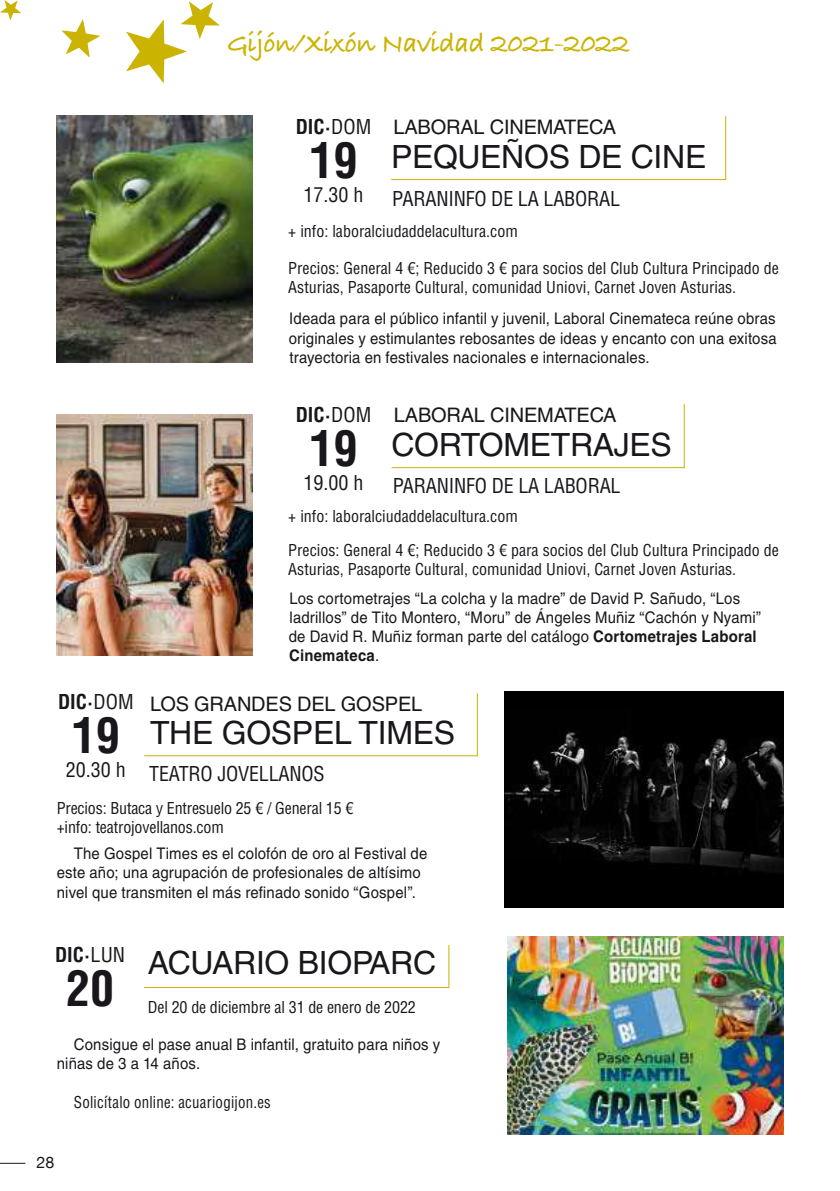
<style>
.page{position:relative;width:840px;height:1191px;background:#fff}
.page>*{position:absolute;margin:0;border:0;box-sizing:border-box;transform-origin:0 0}
.t1{font:700 condensed 48px "Helvetica LT Std";color:#1a171c}
.t2{font:32px "Helvetica LT Std";letter-spacing:-.01em;color:#1a171c}
.t3{font:700 28px "Bradley Hand ITCTT";letter-spacing:-.015em;color:#cab301}
.t4{font:condensed 20px "Helvetica LT Std";letter-spacing:-.01em;color:#1a171c}
.t5{font:20px "Helvetica LT Std";letter-spacing:-.01em;color:#1a171c}
.t6{font:700 condensed 20px "Helvetica LT Std";color:#1a171c}
.t7{font:16px/19.2px "Helvetica LT Std";letter-spacing:.015em;color:#1a171c;scale:.93 1}
.t8{font:condensed 16px/19.2px "Helvetica LT Std";color:#1a171c}
.t9{font:condensed 16px "Helvetica LT Std";color:#1a171c;scale:.93 1}
.t10{font:16px "Helvetica Neue";color:#1a171c}
.s1{font-weight:400}
.s2{font-weight:700}
</style>
<div class="page">
<svg style="left:61px;top:19px;width:39px;height:39px"></svg>
<svg style="left:126px;top:1px;width:94px;height:83px"></svg>
<svg style="left:0;top:0;width:21px;height:20px"></svg>
<svg style="left:0;top:1162px;width:25px;height:1px"></svg>
<img style="left:56px;top:116px;width:196px;height:247px">
<img style="left:56px;top:414px;width:196px;height:242px">
<svg style="left:391px;top:116px;width:335px;height:64px"></svg>
<svg style="left:391px;top:404px;width:293px;height:64px"></svg>
<img style="left:504px;top:692px;width:278px;height:215px">
<svg style="left:144px;top:693px;width:334px;height:63px"></svg>
<svg style="left:144px;top:945px;width:305px;height:43px"></svg>
<img style="left:507px;top:936px;width:275px;height:198px">
<h3 class="t3" style="left:227px;top:22px;width:404px">Gijón/Xixón Navidad 2021-2022</h3>
<p class="t6" style="left:295px;top:114px;width:77px">DIC·<span class="s1">DOM</span></p>
<h1 class="t1" style="left:309px;top:131px;width:49px">19</h1>
<p class="t4" style="left:303px;top:182px;width:61px">17.30 h</p>
<p class="t5" style="left:393px;top:116px;width:224px">LABORAL CINEMATECA</p>
<h2 class="t2" style="left:391px;top:138px;width:316px">PEQUEÑOS DE CINE</h2>
<p class="t4" style="left:392px;top:186px;width:229px">PARANINFO DE LA LABORAL</p>
<p class="t8" style="left:288px;top:221px;width:231px">+ info: laboralciudaddelacultura.com</p>
<p class="t8" style="left:288px;top:258px;width:492px">Precios: General 4 €; Reducido 3 € para socios del Club Cultura Principado de<br>Asturias, Pasaporte Cultural, comunidad Uniovi, Carnet Joven Asturias.</p>
<p class="t7" style="left:288px;top:309px;width:526px;text-align:justify">Ideada para el público infantil y juvenil, Laboral Cinemateca reúne obras originales y estimulantes rebosantes de ideas y encanto con una exitosa trayectoria en festivales nacionales e internacionales.</p>
<p class="t6" style="left:295px;top:402px;width:77px">DIC·<span class="s1">DOM</span></p>
<h1 class="t1" style="left:309px;top:418px;width:49px">19</h1>
<p class="t4" style="left:303px;top:470px;width:61px">19.00 h</p>
<p class="t5" style="left:393px;top:404px;width:224px">LABORAL CINEMATECA</p>
<h2 class="t2" style="left:391px;top:426px;width:282px">CORTOMETRAJES</h2>
<p class="t4" style="left:392px;top:473px;width:229px">PARANINFO DE LA LABORAL</p>
<p class="t8" style="left:288px;top:506px;width:231px">+ info: laboralciudaddelacultura.com</p>
<p class="t8" style="left:288px;top:540px;width:492px">Precios: General 4 €; Reducido 3 € para socios del Club Cultura Principado de<br>Asturias, Pasaporte Cultural, comunidad Uniovi, Carnet Joven Asturias.</p>
<p class="t6" style="left:58px;top:689px;width:77px">DIC·<span class="s1">DOM</span></p>
<h1 class="t1" style="left:72px;top:705px;width:49px">19</h1>
<p class="t4" style="left:66px;top:757px;width:61px">20.30 h</p>
<p class="t7" style="left:288px;top:588px;width:509px">Los cortometrajes “La colcha y la madre” de David P. Sañudo, “Los ladrillos” de Tito Montero, “Moru” de Ángeles Muñiz “Cachón y Nyami” de David R. Muñiz forman parte del catálogo <span class="s2">Cortometrajes Laboral Cinemateca</span>.</p>
<p class="t5" style="left:150px;top:692px;width:273px">LOS GRANDES DEL GOSPEL</p>
<h2 class="t2" style="left:150px;top:714px;width:306px">THE GOSPEL TIMES</h2>
<p class="t4" style="left:149px;top:761px;width:177px">TEATRO JOVELLANOS</p>
<p class="t8" style="left:57px;top:798px;width:298px">Precios: Butaca y Entresuelo 25 € / General 15 € +info: teatrojovellanos.com</p>
<p class="t7" style="left:57px;top:844px;width:400px;text-indent:17px">The Gospel Times es el colofón de oro al Festival de este año; una agrupación de profesionales de altísimo nivel que transmiten el más refinado sonido “Gospel”.</p>
<p class="t6" style="left:55px;top:941px;width:71px">DIC·<span class="s1">LUN</span></p>
<h1 class="t1" style="left:66px;top:958px;width:49px">20</h1>
<h2 class="t2" style="left:148px;top:944px;width:290px">ACUARIO BIOPARC</h2>
<p class="t8" style="left:148px;top:998px;width:269px">Del 20 de diciembre al 31 de enero de 2022</p>
<p class="t7" style="left:57px;top:1034px;width:414px;text-indent:17px">Consigue el pase anual B infantil, gratuito para niños y niñas de 3 a 14 años.</p>
<p class="t9" style="left:74px;top:1091px;width:213px">Solicítalo online: acuariogijon.es</p>
<p class="t10" style="left:36px;top:1150px;width:19px">28</p>
</div>
